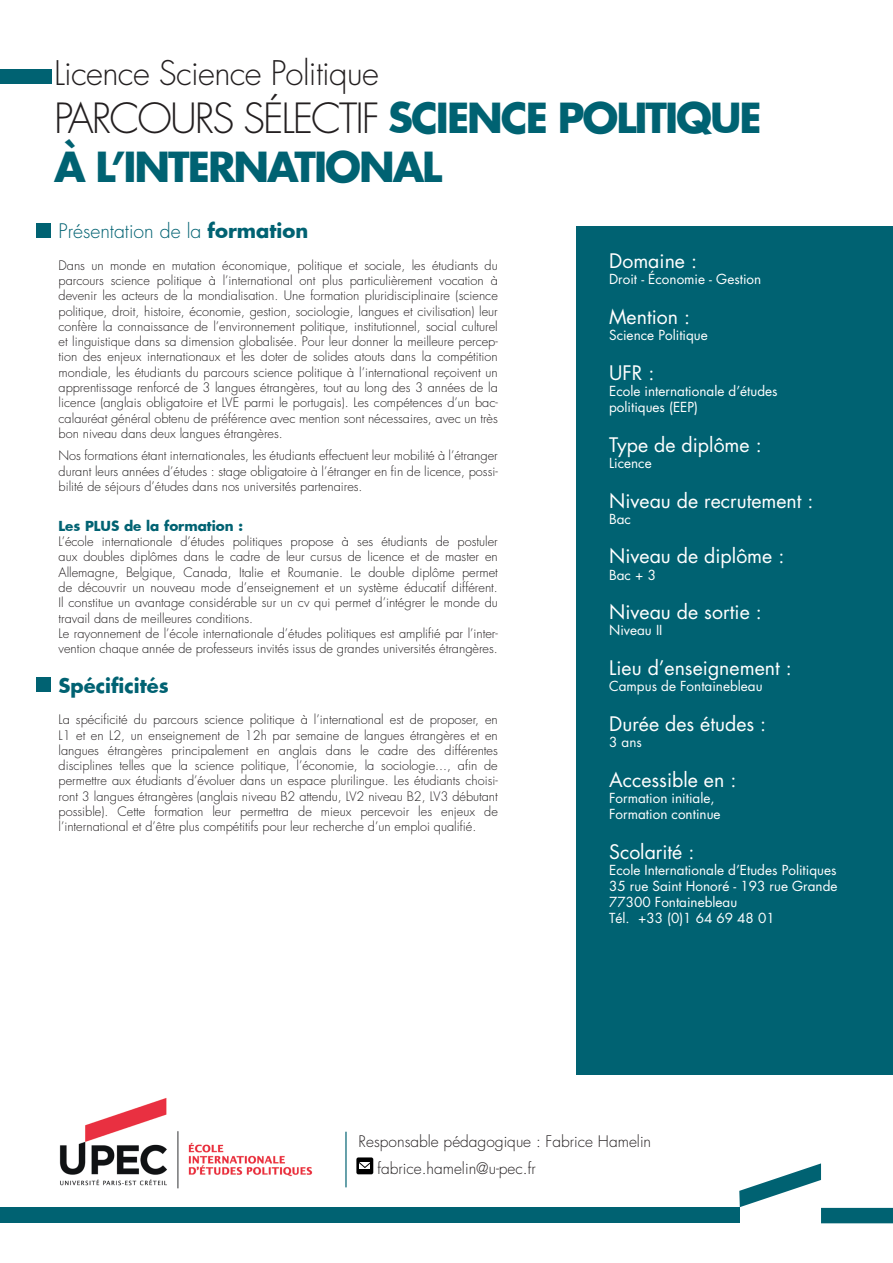
<style>
.page{position:relative;width:893px;height:1263px;background:#fff}
.page>*{position:absolute;margin:0;border:0;box-sizing:border-box;transform-origin:0 0}
.t1{font:700 40.5px/48.6px "Futura";letter-spacing:-.05em;color:#006272}
.t2{font:300 33px "Futura";letter-spacing:-.02em;color:#231f20}
.t3{font:19.5px "Futura";color:#fff}
.t4{font:300 19.5px "Futura";color:#006272}
.t5{font:700 19.5px "Futura";color:#006272}
.t6{font:300 15.45px "Futura";color:#231f20}
.t7{font:13.5px "Futura";color:#fff}
.t8{font:700 13.5px "Futura";color:#006272}
.t9{font:300 12.75px/15.3px "Futura";color:#231f20;text-align:justify}
.s1{font-weight:300;color:#231f20}
.s2{font-weight:700}
</style>
<div class="page">
<div style="left:577px;top:226px;width:316px;height:849px;background:#006272"></div>
<div style="left:36px;top:223px;width:15px;height:15px;background:#006272"></div>
<div style="left:36px;top:677px;width:15px;height:15px;background:#006272"></div>
<div style="left:0;top:69px;width:51px;height:15px;background:#006272"></div>
<svg style="left:739px;top:1163px;width:82px;height:44px"></svg>
<div style="left:821px;top:1208px;width:72px;height:15px;background:#006272"></div>
<div style="left:0;top:1208px;width:739px;height:15px;background:#006272"></div>
<div style="left:356px;top:1157px;width:17px;height:17px;background:#000;border-radius:2px"></div>
<div style="left:359px;top:1162px;width:11px;height:7px;background:#fff"></div>
<svg style="left:359px;top:1162px;width:11px;height:6px"></svg>
<hr style="left:345px;top:1132px;width:2px;height:55px;background:#006272">
<img style="left:59px;top:1098px;width:254px;height:91px">
<p class="t2" style="left:54px;top:53px;width:326px">Licence Science Politique</p>
<p class="t1" style="left:54px;top:93px;width:709px"><span class="s1">PARCOURS SÉLECTIF</span> SCIENCE POLITIQUE<br>À L’INTERNATIONAL</p>
<p class="t4" style="left:59px;top:219px;width:251px">Présentation de la <span class="s2">formation</span></p>
<p class="t9" style="left:59px;top:258px;width:441px">Dans un monde en mutation économique, politique et sociale, les étudiants du parcours science politique à l’international ont plus particulièrement vocation à devenir les acteurs de la mondialisation. Une formation pluridisciplinaire (science politique, droit, histoire, économie, gestion, sociologie, langues et civilisation) leur confère la connaissance de l’environnement politique, institutionnel, social culturel et linguistique dans sa dimension globalisée. Pour leur donner la meilleure percep&shy;tion des enjeux internationaux et les doter de solides atouts dans la compétition mondiale, les étudiants du parcours science politique à l’international reçoivent un apprentissage renforcé de 3 langues étrangères, tout au long des 3 années de la licence (anglais obligatoire et LVE parmi le portugais). Les compétences d’un bac&shy;calauréat général obtenu de préférence avec mention sont nécessaires, avec un très bon niveau dans deux langues étrangères.</p>
<p class="t9" style="left:59px;top:449px;width:441px">Nos formations étant internationales, les étudiants effectuent leur mobilité à l’étranger durant leurs années d’études : stage obligatoire à l’étranger en fin de licence, possi&shy;bilité de séjours d’études dans nos universités partenaires.</p>
<p class="t8" style="left:59px;top:516px;width:186px">Les PLUS de la formation :</p>
<p class="t9" style="left:59px;top:534px;width:441px">L’école internationale d’études politiques propose à ses étudiants de postuler aux doubles diplômes dans le cadre de leur cursus de licence et de master en Allemagne, Belgique, Canada, Italie et Roumanie. Le double diplôme permet de découvrir un nouveau mode d’enseignement et un système éducatif différent.<br>Il constitue un avantage considérable sur un cv qui permet d’intégrer le monde du travail dans de meilleures conditions.</p>
<p class="t9" style="left:59px;top:626px;width:441px">Le rayonnement de l’école internationale d’études politiques est amplifié par l’inter&shy;vention chaque année de professeurs invités issus de grandes universités étrangères.</p>
<p class="t5" style="left:59px;top:672px;width:112px">Spécificités</p>
<p class="t9" style="left:59px;top:712px;width:441px">La spécificité du parcours science politique à l’international est de proposer, en L1 et en L2, un enseignement de 12h par semaine de langues étrangères et en langues étrangères principalement en anglais dans le cadre des différentes disciplines telles que la science politique, l’économie, la sociologie..., afin de permettre aux étudiants d’évoluer dans un espace plurilingue. Les étudiants choisi&shy;ront 3 langues étrangères (anglais niveau B2 attendu, LV2 niveau B2, LV3 débutant possible). Cette formation leur permettra de mieux percevoir les enjeux de l’international et d’être plus compétitifs pour leur recherche d’un emploi qualifié.</p>
<p class="t3" style="left:609px;top:248px;width:89px">Domaine :</p>
<p class="t7" style="left:609px;top:271px;width:154px">Droit - Économie - Gestion</p>
<p class="t3" style="left:609px;top:304px;width:82px">Mention :</p>
<p class="t7" style="left:609px;top:327px;width:100px">Science Politique</p>
<p class="t3" style="left:609px;top:360px;width:47px">UFR :</p>
<p class="t7" style="left:609px;top:382px;width:170px">Ecole internationale d’études</p>
<p class="t7" style="left:609px;top:399px;width:90px">politiques (EEP)</p>
<p class="t3" style="left:609px;top:432px;width:154px">Type de diplôme :</p>
<p class="t7" style="left:609px;top:454px;width:44px">Licence</p>
<p class="t3" style="left:609px;top:488px;width:206px">Niveau de recrutement :</p>
<p class="t7" style="left:609px;top:510px;width:23px">Bac</p>
<p class="t3" style="left:609px;top:544px;width:177px">Niveau de diplôme :</p>
<p class="t7" style="left:609px;top:566px;width:48px">Bac + 3</p>
<p class="t3" style="left:609px;top:599px;width:154px">Niveau de sortie :</p>
<p class="t7" style="left:609px;top:622px;width:55px">Niveau II</p>
<p class="t3" style="left:609px;top:655px;width:184px">Lieu d’enseignement :</p>
<p class="t7" style="left:609px;top:678px;width:155px">Campus de Fontainebleau</p>
<p class="t3" style="left:609px;top:711px;width:159px">Durée des études :</p>
<p class="t7" style="left:609px;top:733px;width:34px">3 ans</p>
<p class="t3" style="left:609px;top:767px;width:129px">Accessible en :</p>
<p class="t7" style="left:609px;top:789px;width:107px">Formation initiale,</p>
<p class="t7" style="left:609px;top:805px;width:113px">Formation continue</p>
<p class="t3" style="left:609px;top:839px;width:87px">Scolarité :</p>
<p class="t7" style="left:609px;top:861px;width:229px">Ecole Internationale d’Etudes Politiques</p>
<p class="t7" style="left:609px;top:877px;width:230px">35 rue Saint Honoré - 193 rue Grande</p>
<p class="t7" style="left:609px;top:894px;width:130px">77300 Fontainebleau</p>
<p class="t7" style="left:609px;top:910px;width:167px">Tél. +33 (0)1 64 69 48 01</p>
<p class="t6" style="left:359px;top:1132px;width:294px">Responsable pédagogique : Fabrice Hamelin</p>
<p class="t6" style="left:377px;top:1159px;width:160px">fabrice.hamelin@u-pec.fr</p>
</div>
